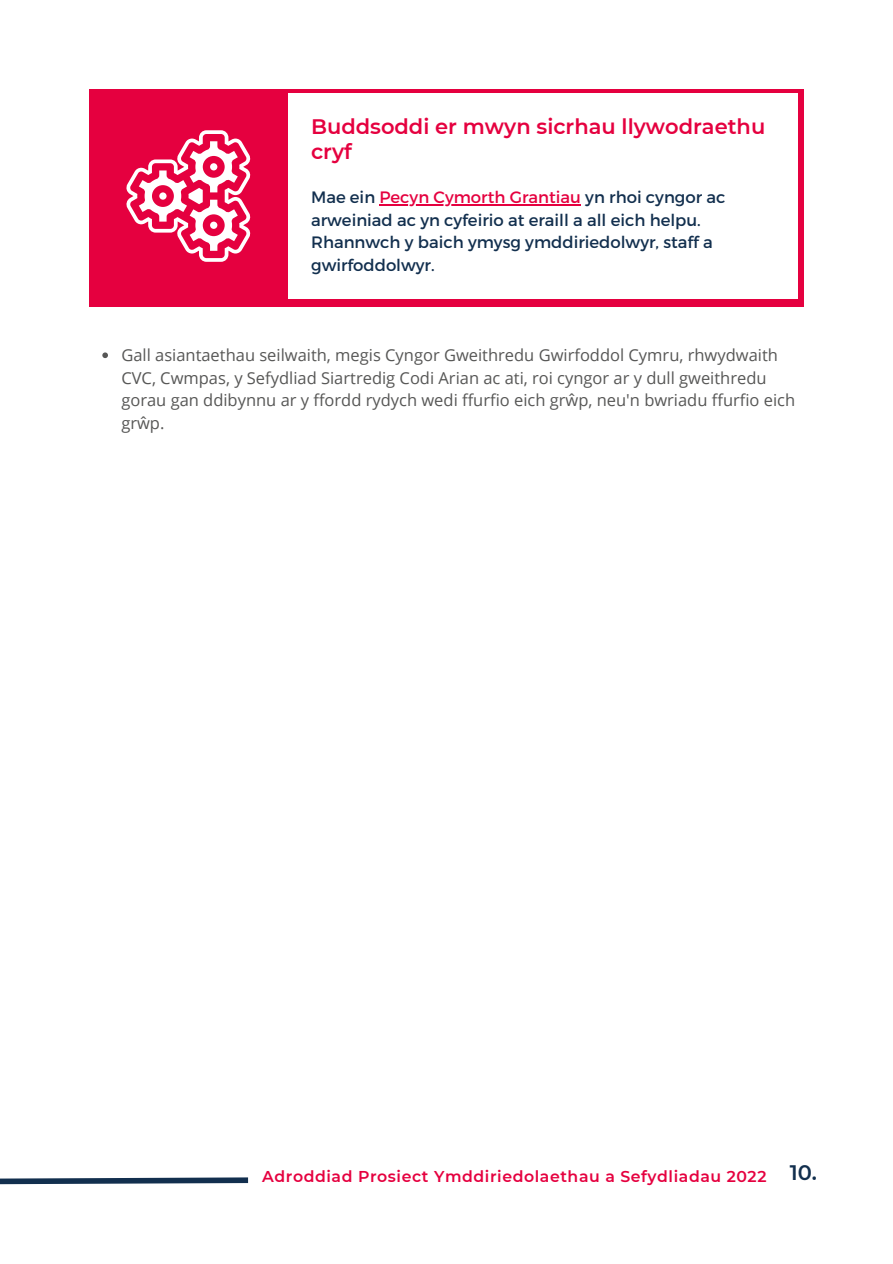
<style>
.page{position:relative;width:893px;height:1264px;background:#fff}
.page>*{position:absolute;margin:0;border:0;box-sizing:border-box;transform-origin:0 0}
.t1{font:600 21px/24.8px "Montserrat";color:#e5003f}
.t2{font:600 21px "Montserrat";color:#122f4e}
.t3{font:16.5px/22.5px "Open Sans";color:#575756}
.t4{font:16.5px/22.5px "Montserrat";color:#122f4e}
.t5{font:600 15.75px "Montserrat";letter-spacing:.04em;color:#e5003f}
.s1{color:#e5003f}
</style>
<div class="page">
<div style="left:89px;top:89px;width:714px;height:218px;background:#e5003f"></div>
<div style="left:288px;top:94px;width:509px;height:205px;background:#fff"></div>
<svg style="left:126px;top:130px;width:124px;height:132px"></svg>
<svg style="left:102px;top:352px;width:6px;height:6px"></svg>
<hr style="left:379px;top:204px;width:202px;height:1px;background:#e5003f">
<svg style="left:0;top:1177px;width:249px;height:8px"></svg>
<p class="t1" style="left:311px;top:114px;width:455px">Buddsoddi er mwyn sicrhau llywodraethu cryf</p>
<p class="t4" style="left:311px;top:185px;width:416px">Mae ein <span class="s1">Pecyn Cymorth Grantiau</span> yn rhoi cyngor ac arweiniad ac yn cyfeirio at eraill a all eich helpu.<br>Rhannwch y baich ymysg ymddiriedolwyr, staff a gwirfoddolwyr.</p>
<p class="t3" style="left:121px;top:344px;width:675px">Gall asiantaethau seilwaith, megis Cyngor Gweithredu Gwirfoddol Cymru, rhwydwaith CVC, Cwmpas, y Sefydliad Siartredig Codi Arian ac ati, roi cyngor ar y dull gweithredu gorau gan ddibynnu ar y ffordd rydych wedi ffurfio eich grŵp, neu'n bwriadu ffurfio eich grŵp.</p>
<p class="t5" style="left:262px;top:1167px;width:506px">Adroddiad Prosiect Ymddiriedolaethau a Sefydliadau 2022</p>
<p class="t2" style="left:789px;top:1159px;width:29px">10.</p>
</div>
